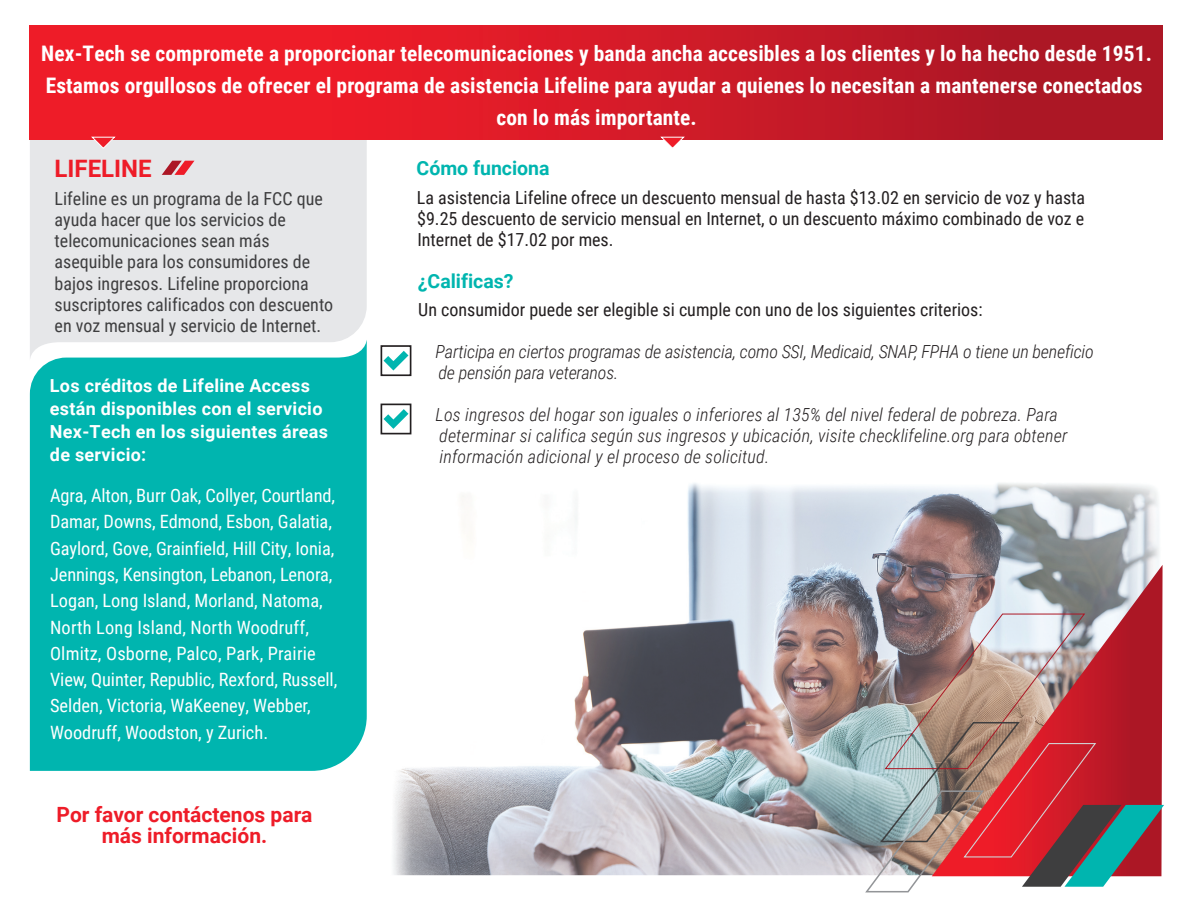
<style>
.page{position:relative;width:1188px;height:918px;background:#fff}
.page>*{position:absolute;margin:0;border:0;box-sizing:border-box;transform-origin:0 0}
.t1{font:700 24px "Roboto";color:#ee1c28}
.t2{font:700 21.45px/32.1px "Roboto Condensed";letter-spacing:.005em;color:#fff;text-align:center}
.t3{font:700 21px/21.5px "Roboto";color:#ee1c28;text-align:center}
.t4{font:700 19.5px "Roboto";color:#00b5af}
.t5{font:18.3px/26.4px "Roboto Condensed";letter-spacing:-.005em;color:#fff}
.t6{font:18px/21px "Roboto Condensed";color:#231f20;text-align:justify}
.t7{font:18px/21px "Roboto Condensed";color:#3e3e3f}
.t8{font:italic 300 18px/21px "Roboto Condensed";letter-spacing:.01em;color:#231f20}
.t9{font:italic 300 18px/21px "Roboto Condensed";letter-spacing:-.01em;color:#231f20}
.t10{font:700 18px/22.8px "Roboto";letter-spacing:.015em;color:#fff}
</style>
<div class="page">
<img style="left:393px;top:483px;width:766px;height:392px">
<svg style="left:932px;top:565px;width:231px;height:48px;background:#a59699"></svg>
<div style="left:31px;top:140px;width:334px;height:199px;background:#e6e7e9"></div>
<div style="left:31px;top:339px;width:334px;height:432px;background:#00b5af"></div>
<div style="left:30px;top:26px;width:1133px;height:114px;background:linear-gradient(to right,#fd1d29,#a91726)"></div>
<svg style="left:162px;top:161px;width:33px;height:14px"></svg>
<svg style="left:92px;top:137px;width:23px;height:12px"></svg>
<svg style="left:661px;top:137px;width:24px;height:11px"></svg>
<svg style="left:384px;top:351px;width:24px;height:20px"></svg>
<div style="left:381px;top:345px;width:30px;height:31px;border:2px solid #231f20"></div>
<svg style="left:384px;top:409px;width:24px;height:20px"></svg>
<div style="left:381px;top:404px;width:30px;height:30px;border:2px solid #231f20"></div>
<img style="left:864px;top:613px;width:300px;height:280px">
<p class="t2" style="left:41px;top:37px;width:1112px">Nex-Tech se compromete a proporcionar telecomunicaciones y banda ancha accesibles a los clientes y lo ha hecho desde 1951.<br>Estamos orgullosos de ofrecer el programa de asistencia Lifeline para ayudar a quienes lo necesitan a mantenerse conectados con lo más importante.</p>
<h1 class="t1" style="left:55px;top:152px;width:99px">LIFELINE</h1>
<p class="t7" style="left:55px;top:188px;width:280px">Lifeline es un programa de la FCC que ayuda hacer que los servicios de telecomunicaciones sean más asequible para los consumidores de bajos ingresos. Lifeline proporciona suscriptores calificados con descuento en voz mensual y servicio de Internet.</p>
<p class="t4" style="left:417px;top:155px;width:135px">Cómo funciona</p>
<p class="t6" style="left:417px;top:186px;width:670px">La asistencia Lifeline ofrece un descuento mensual de hasta $13.02 en servicio de voz y hasta $9.25 descuento de servicio mensual en Internet, o un descuento máximo combinado de voz e Internet de $17.02 por mes.</p>
<p class="t4" style="left:418px;top:267px;width:97px">¿Calificas?</p>
<p class="t6" style="left:418px;top:299px;width:566px">Un consumidor puede ser elegible si cumple con uno de los siguientes criterios:</p>
<p class="t9" style="left:436px;top:341px;width:660px">Participa en ciertos programas de asistencia, como SSI, Medicaid, SNAP, FPHA o tiene un beneficio de pensión para veteranos.</p>
<p class="t8" style="left:436px;top:404px;width:633px">Los ingresos del hogar son iguales o inferiores al 135% del nivel federal de pobreza. Para determinar si califica según sus ingresos y ubicación, visite checklifeline.org para obtener información adicional y el proceso de solicitud.</p>
<p class="t10" style="left:50px;top:374px;width:280px">Los créditos de Lifeline Access están disponibles con el servicio<br>Nex-Tech en los siguientes áreas de servicio:</p>
<p class="t5" style="left:50px;top:482px;width:289px">Agra, Alton, Burr Oak, Collyer, Courtland, Damar, Downs, Edmond, Esbon, Galatia, Gaylord, Gove, Grainfield, Hill City, Ionia, Jennings, Kensington, Lebanon, Lenora, Logan, Long Island, Morland, Natoma, North Long Island, North Woodruff, Olmitz, Osborne, Palco, Park, Prairie View, Quinter, Republic, Rexford, Russell, Selden, Victoria, WaKeeney, Webber, Woodruff, Woodston, y Zurich.</p>
<p class="t3" style="left:57px;top:803px;width:257px">Por favor contáctenos para más información.</p>
</div>
